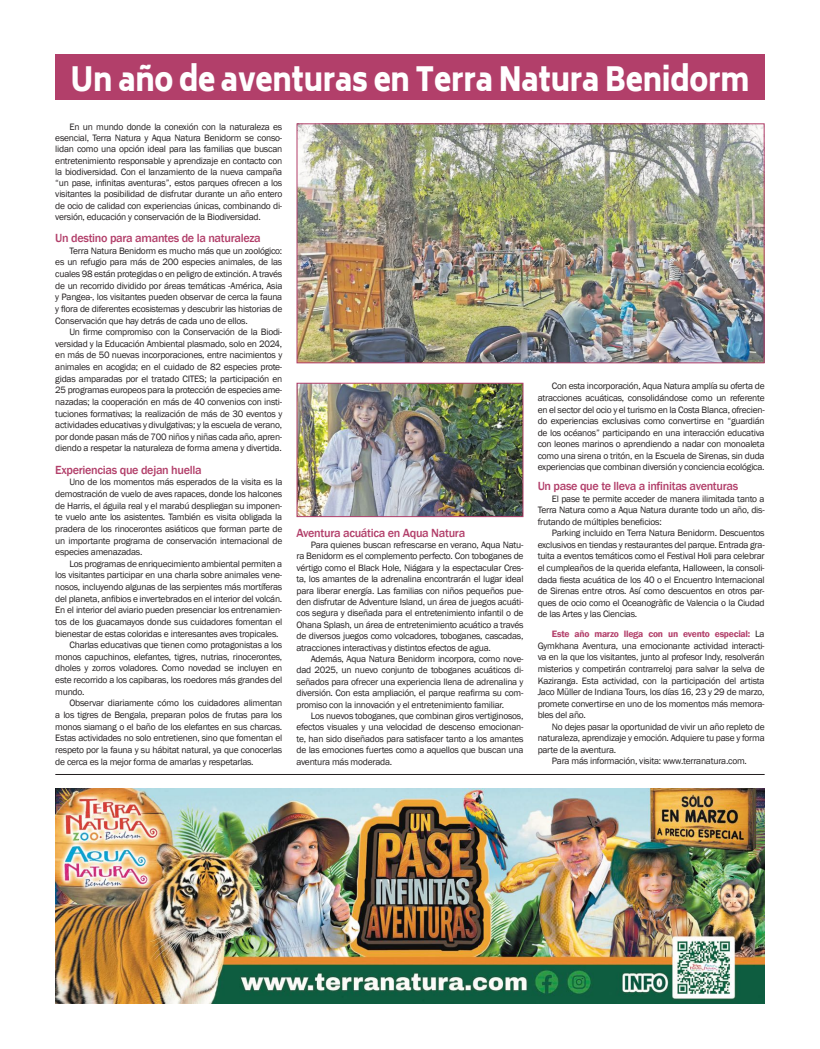
<style>
.page{position:relative;width:820px;height:1049px;background:#fff}
.page>*{position:absolute;margin:0;border:0;box-sizing:border-box;transform-origin:0 0}
.t1{font:900 33px "Biryani";letter-spacing:-.01em;color:#fff;scale:.85 1}
.t2{font:500 12.1px "Franklin Gothic";letter-spacing:-.025em;color:#b23f6a}
.t3{font:9.5px/11.6px "Franklin Gothic";letter-spacing:-.025em;color:#231f20;text-align:justify}
.s1{font-weight:600;color:#b23f6a}
</style>
<div class="page">
<div style="left:55px;top:54px;width:709px;height:45px;background:#b23f6a"></div>
<img style="left:298px;top:125px;width:464px;height:236px">
<div style="left:296px;top:123px;width:468px;height:240px;border:1px solid #b23f6a"></div>
<hr style="left:55px;top:774px;width:709px;height:1px;background:#231f20">
<img style="left:55px;top:788px;width:709px;height:215px">
<img style="left:298px;top:385px;width:223px;height:130px">
<div style="left:296px;top:383px;width:227px;height:134px;border:1px solid #b23f6a"></div>
<h1 class="t1" style="left:71px;top:60px;width:800px">Un año de aventuras en Terra Natura Benidorm</h1>
<p class="t3" style="left:55px;top:121px;width:228px;line-height:11.2px;text-indent:14px">En un mundo donde la conexión con la naturaleza es esencial, Terra Natura y Aqua Natura Benidorm se conso&shy;lidan como una opción ideal para las familias que buscan entretenimiento responsable y aprendizaje en contacto con la biodiversidad. Con el lanzamiento de la nueva campaña “un pase, infinitas aventuras”, estos parques ofrecen a los visitantes la posibilidad de disfrutar durante un año entero de ocio de calidad con experiencias únicas, combinando di&shy;versión, educación y conservación de la Biodiversidad.</p>
<p class="t2" style="left:55px;top:231px;width:207px">Un destino para amantes de la naturaleza</p>
<p class="t3" style="left:55px;top:245px;width:228px;text-indent:14px">Terra Natura Benidorm es mucho más que un zoológico: es un refugio para más de 200 especies animales, de las cuales 98 están protegidas o en peligro de extinción. A través de un recorrido dividido por áreas temáticas -América, Asia y Pangea-, los visitantes pueden observar de cerca la fauna y flora de diferentes ecosistemas y descubrir las historias de Conservación que hay detrás de cada uno de ellos.</p>
<p class="t3" style="left:55px;top:326px;width:228px;text-indent:14px">Un firme compromiso con la Conservación de la Biodi&shy;versidad y la Educación Ambiental plasmado, solo en 2024, en más de 50 nuevas incorporaciones, entre nacimientos y animales en acogida; en el cuidado de 82 especies prote&shy;gidas amparadas por el tratado CITES; la participación en 25 programas europeos para la protección de especies ame&shy;nazadas; la cooperación en más de 40 convenios con insti&shy;tuciones formativas; la realización de más de 30 eventos y actividades educativas y divulgativas; y la escuela de verano, por donde pasan más de 700 niños y niñas cada año, apren&shy;diendo a respetar la naturaleza de forma amena y divertida.</p>
<p class="t2" style="left:55px;top:462px;width:148px">Experiencias que dejan huella</p>
<p class="t3" style="left:55px;top:477px;width:228px;text-indent:14px">Uno de los momentos más esperados de la visita es la demostración de vuelo de aves rapaces, donde los halcones de Harris, el águila real y el marabú despliegan su imponen&shy;te vuelo ante los asistentes. También es visita obligada la pradera de los rinocerontes asiáticos que forman parte de un importante programa de conservación internacional de especies amenazadas.</p>
<p class="t3" style="left:69px;top:558px;width:214px">Los programas de enriquecimiento ambiental permiten a</p>
<p class="t3" style="left:55px;top:570px;width:228px">los visitantes participar en una charla sobre animales vene-</p>
<p class="t3" style="left:55px;top:581px;width:228px">nosos, incluyendo algunas de las serpientes más mortíferas</p>
<p class="t3" style="left:55px;top:593px;width:228px">del planeta, anfibios e invertebrados en el interior del volcán.</p>
<p class="t3" style="left:55px;top:604px;width:228px">En el interior del aviario pueden presenciar los entrenamien-</p>
<p class="t3" style="left:55px;top:616px;width:228px">tos de los guacamayos donde sus cuidadores fomentan el</p>
<p class="t3" style="left:55px;top:628px;width:225px">bienestar de estas coloridas e interesantes aves tropicales.</p>
<p class="t3" style="left:69px;top:639px;width:214px">Charlas educativas que tienen como protagonistas a los</p>
<p class="t3" style="left:55px;top:651px;width:228px">monos capuchinos, elefantes, tigres, nutrias, rinocerontes,</p>
<p class="t3" style="left:55px;top:663px;width:228px">dholes y zorros voladores. Como novedad se incluyen en</p>
<p class="t3" style="left:55px;top:674px;width:228px">este recorrido a los capibaras, los roedores más grandes del</p>
<p class="t3" style="left:55px;top:686px;width:31px">mundo.</p>
<p class="t3" style="left:69px;top:697px;width:214px">Observar diariamente cómo los cuidadores alimentan</p>
<p class="t3" style="left:55px;top:709px;width:228px">a los tigres de Bengala, preparan polos de frutas para los</p>
<p class="t3" style="left:55px;top:721px;width:228px">monos siamang o el baño de los elefantes en sus charcas.</p>
<p class="t3" style="left:55px;top:732px;width:228px">Estas actividades no solo entretienen, sino que fomentan el</p>
<p class="t3" style="left:55px;top:744px;width:228px">respeto por la fauna y su hábitat natural, ya que conocerlas</p>
<p class="t3" style="left:55px;top:756px;width:200px">de cerca es la mejor forma de amarlas y respetarlas.</p>
<p class="t2" style="left:296px;top:525px;width:170px">Aventura acuática en Aqua Natura</p>
<p class="t3" style="left:296px;top:539px;width:228px;text-indent:14px">Para quienes buscan refrescarse en verano, Aqua Natu&shy;ra Benidorm es el complemento perfecto. Con toboganes de vértigo como el Black Hole, Niágara y la espectacular Cres&shy;ta, los amantes de la adrenalina encontrarán el lugar ideal para liberar energía. Las familias con niños pequeños pue&shy;den disfrutar de Adventure Island, un área de juegos acuáti&shy;cos segura y diseñada para el entretenimiento infantil o de Ohana Splash, un área de entretenimiento acuático a través de diversos juegos como volcadores, toboganes, cascadas, atracciones interactivas y distintos efectos de agua.</p>
<p class="t3" style="left:296px;top:653px;width:228px;text-indent:14px">Además, Aqua Natura Benidorm incorpora, como nove&shy;dad 2025, un nuevo conjunto de toboganes acuáticos di&shy;señados para ofrecer una experiencia llena de adrenalina y diversión. Con esta ampliación, el parque reafirma su com&shy;promiso con la innovación y el entretenimiento familiar.</p>
<p class="t3" style="left:296px;top:710px;width:228px;text-indent:14px">Los nuevos toboganes, que combinan giros vertiginosos, efectos visuales y una velocidad de descenso emocionan&shy;te, han sido diseñados para satisfacer tanto a los amantes de las emociones fuertes como a aquellos que buscan una aventura más moderada.</p>
<p class="t3" style="left:537px;top:381px;width:228px;text-indent:14px">Con esta incorporación, Aqua Natura amplía su oferta de atracciones acuáticas, consolidándose como un referente en el sector del ocio y el turismo en la Costa Blanca, ofrecien&shy;do experiencias exclusivas como convertirse en “guardián de los océanos” participando en una interacción educativa con leones marinos o aprendiendo a nadar con monoaleta como una sirena o tritón, en la Escuela de Sirenas, sin duda experiencias que combinan diversión y conciencia ecológica.</p>
<p class="t2" style="left:537px;top:478px;width:202px">Un pase que te lleva a infinitas aventuras</p>
<p class="t3" style="left:537px;top:493px;width:228px;text-indent:14px">El pase te permite acceder de manera ilimitada tanto a Terra Natura como a Aqua Natura durante todo un año, dis&shy;frutando de múltiples beneficios:</p>
<p class="t3" style="left:537px;top:527px;width:228px;text-indent:14px">Parking incluido en Terra Natura Benidorm. Descuentos exclusivos en tiendas y restaurantes del parque. Entrada gra&shy;tuita a eventos temáticos como el Festival Holi para celebrar el cumpleaños de la querida elefanta, Halloween, la consoli&shy;dada fiesta acuática de los 40 o el Encuentro Internacional de Sirenas entre otros. Así como descuentos en otros par&shy;ques de ocio como el Oceanogràfic de Valencia o la Ciudad de las Artes y las Ciencias.</p>
<p class="t3" style="left:537px;top:628px;width:228px;text-indent:14px"><span class="s1">Este año marzo llega con un evento especial:</span> La Gymkhana Aventura, una emocionante actividad interacti&shy;va en la que los visitantes, junto al profesor Indy, resolverán misterios y competirán contrarreloj para salvar la selva de Kaziranga. Esta actividad, con la participación del artista Jaco Müller de Indiana Tours, los días 16, 23 y 29 de marzo, promete convertirse en uno de los momentos más memora&shy;bles del año.</p>
<p class="t3" style="left:551px;top:721px;width:214px">No dejes pasar la oportunidad de vivir un año repleto de</p>
<p class="t3" style="left:537px;top:732px;width:228px">naturaleza, aprendizaje y emoción. Adquiere tu pase y forma</p>
<p class="t3" style="left:537px;top:744px;width:80px">parte de la aventura.</p>
<p class="t3" style="left:551px;top:756px;width:196px">Para más información, visita: www.terranatura.com.</p>
</div>
